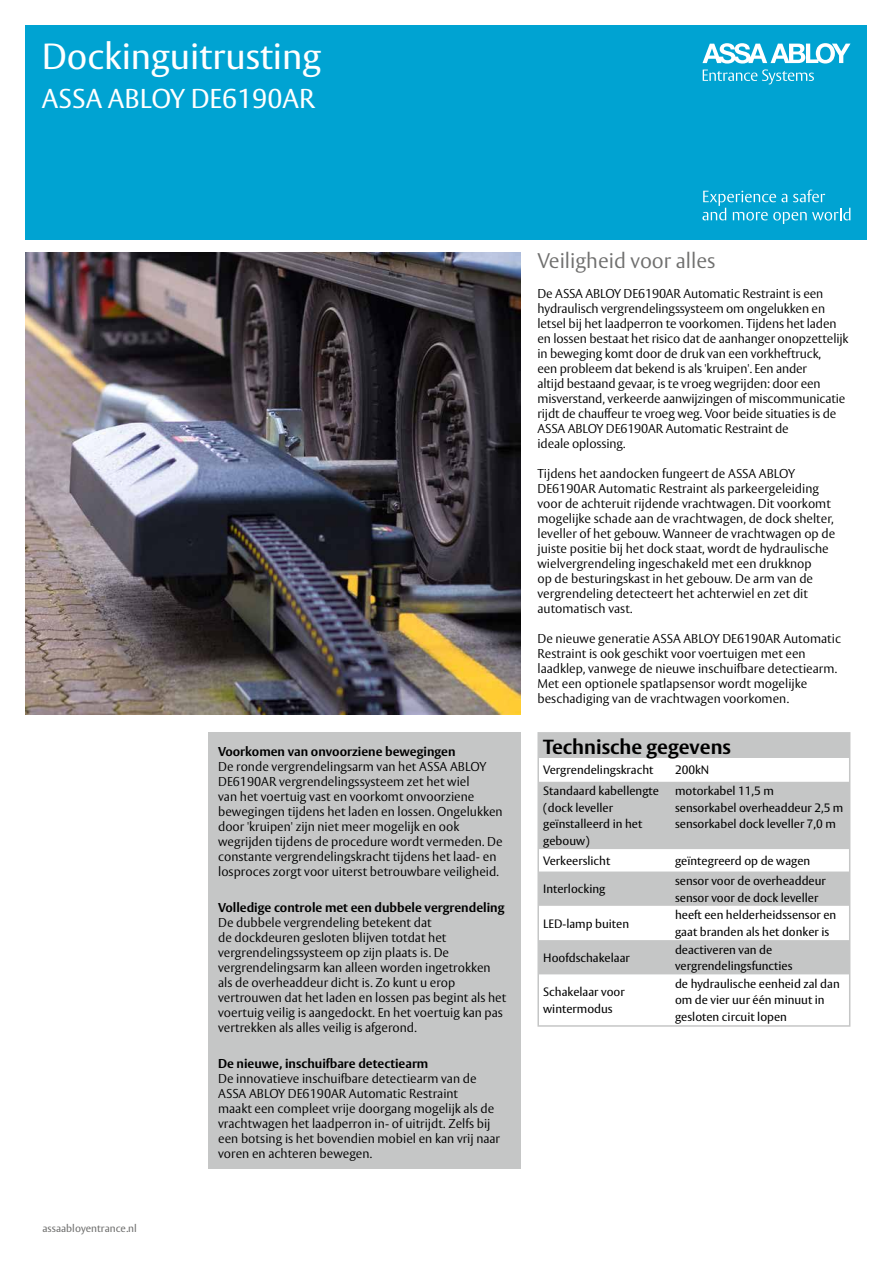
<style>
.page{position:relative;width:893px;height:1263px;background:#fff}
.page>*{position:absolute;margin:0;border:0;box-sizing:border-box;transform-origin:0 0}
.t1{font:36px "ASSA Vesta";color:#fff}
.t2{font:27px "ASSA Vesta";color:#fff}
.t3{font:300 21px "ASSA Vesta";color:#6f6f6e}
.t4{font:700 20.25px "ASSA Vesta";color:#000}
.t5{font:300 12.75px/15px "ASSA Vesta";color:#000}
.t6{font:700 12.75px "ASSA Vesta";color:#000}
.t7{font:12px/16.5px "ASSA Vesta";color:#000}
.t8{font:10.5px "ASSA Vesta";color:#6f6f6e}
</style>
<div class="page">
<div style="left:25px;top:25px;width:842px;height:215px;background:#00a3d2"></div>
<svg style="left:702px;top:43px;width:148px;height:41px"></svg>
<svg style="left:702px;top:190px;width:148px;height:34px"></svg>
<img style="left:25px;top:252px;width:495px;height:462px">
<div style="left:207px;top:732px;width:313px;height:437px;background:#c5c6c6"></div>
<div style="left:539px;top:734px;width:310px;height:24px;background:#c5c6c6"></div>
<svg style="left:540px;top:782px;width:307px;height:192px;fill:#c5c6c6"></svg>
<div style="left:537px;top:732px;width:313px;height:295px;border:2px solid #c5c6c6"></div>
<h1 class="t1" style="left:42px;top:35px;width:281px">Dockinguitrusting</h1>
<h2 class="t2" style="left:42px;top:82px;width:275px">ASSA ABLOY DE6190AR</h2>
<p class="t8" style="left:43px;top:1222px;width:96px">assaabloyentrance.nl</p>
<p class="t6" style="left:218px;top:744px;width:239px">Voorkomen van onvoorziene bewegingen</p>
<p class="t5" style="left:218px;top:760px;width:286px">De ronde vergrendelingsarm van het ASSA ABLOY DE6190AR vergrendelingssysteem zet het wiel<br>van het voertuig vast en voorkomt onvoorziene bewegingen tijdens het laden en lossen. Ongelukken door 'kruipen' zijn niet meer mogelijk en ook wegrijden tijdens de procedure wordt vermeden. De constante vergrendelingskracht tijdens het laad- en losproces zorgt voor uiterst betrouwbare veiligheid.</p>
<p class="t6" style="left:218px;top:900px;width:288px">Volledige controle met een dubbele vergrendeling</p>
<p class="t5" style="left:218px;top:916px;width:290px">De dubbele vergrendeling betekent dat<br>de dockdeuren gesloten blijven totdat het vergrendelingssysteem op zijn plaats is. De vergrendelingsarm kan alleen worden ingetrokken als de overheaddeur dicht is. Zo kunt u erop vertrouwen dat het laden en lossen pas begint als het voertuig veilig is aangedockt. En het voertuig kan pas vertrekken als alles veilig is afgerond.</p>
<p class="t6" style="left:218px;top:1056px;width:212px">De nieuwe, inschuifbare detectiearm</p>
<p class="t5" style="left:218px;top:1072px;width:284px">De innovatieve inschuifbare detectiearm van de ASSA ABLOY DE6190AR Automatic Restraint<br>maakt een compleet vrije doorgang mogelijk als de vrachtwagen het laadperron in- of uitrijdt. Zelfs bij een botsing is het bovendien mobiel en kan vrij naar voren en achteren bewegen.</p>
<h3 class="t3" style="left:537px;top:248px;width:179px">Veiligheid voor alles</h3>
<p class="t5" style="left:537px;top:287px;width:313px">De ASSA ABLOY DE6190AR Automatic Restraint is een hydraulisch vergrendelingssysteem om ongelukken en letsel bij het laadperron te voorkomen. Tijdens het laden en lossen bestaat het risico dat de aanhanger onopzettelijk in beweging komt door de druk van een vorkheftruck,<br>een probleem dat bekend is als 'kruipen'. Een ander<br>altijd bestaand gevaar, is te vroeg wegrijden: door een misverstand, verkeerde aanwijzingen of miscommunicatie rijdt de chauffeur te vroeg weg. Voor beide situaties is de ASSA ABLOY DE6190AR Automatic Restraint de<br>ideale oplossing.</p>
<p class="t5" style="left:537px;top:467px;width:299px">Tijdens het aandocken fungeert de ASSA ABLOY DE6190AR Automatic Restraint als parkeergeleiding voor de achteruit rijdende vrachtwagen. Dit voorkomt mogelijke schade aan de vrachtwagen, de dock shelter, leveller of het gebouw. Wanneer de vrachtwagen op de juiste positie bij het dock staat, wordt de hydraulische wielvergrendeling ingeschakeld met een drukknop<br>op de besturingskast in het gebouw. De arm van de vergrendeling detecteert het achterwiel en zet dit automatisch vast.</p>
<p class="t5" style="left:537px;top:632px;width:305px">De nieuwe generatie ASSA ABLOY DE6190AR Automatic Restraint is ook geschikt voor voertuigen met een laadklep, vanwege de nieuwe inschuifbare detectiearm.<br>Met een optionele spatlapsensor wordt mogelijke beschadiging van de vrachtwagen voorkomen.</p>
<h3 class="t4" style="left:543px;top:734px;width:189px">Technische gegevens</h3>
<p class="t7" style="left:543px;top:762px;width:112px">Vergrendelingskracht</p>
<p class="t7" style="left:675px;top:762px;width:36px">200kN</p>
<p class="t7" style="left:543px;top:783px;width:117px">Standaard kabellengte (dock leveller geïnstalleerd in het gebouw)</p>
<p class="t7" style="left:675px;top:783px;width:170px">motorkabel 11,5 m<br>sensorkabel overheaddeur 2,5 m sensorkabel dock leveller 7,0 m</p>
<p class="t7" style="left:543px;top:853px;width:69px">Verkeerslicht</p>
<p class="t7" style="left:675px;top:853px;width:137px">geïntegreerd op de wagen</p>
<p class="t7" style="left:543px;top:881px;width:64px">Interlocking</p>
<p class="t7" style="left:675px;top:873px;width:152px">sensor voor de overheaddeur sensor voor de dock leveller</p>
<p class="t7" style="left:543px;top:916px;width:87px">LED-lamp buiten</p>
<p class="t7" style="left:675px;top:907px;width:163px">heeft een helderheidssensor en gaat branden als het donker is</p>
<p class="t7" style="left:543px;top:950px;width:88px">Hoofdschakelaar</p>
<p class="t7" style="left:675px;top:942px;width:119px">deactiveren van de vergrendelingsfuncties</p>
<p class="t7" style="left:543px;top:984px;width:83px">Schakelaar voor wintermodus</p>
<p class="t7" style="left:675px;top:976px;width:166px">de hydraulische eenheid zal dan om de vier uur één minuut in gesloten circuit lopen</p>
</div>
